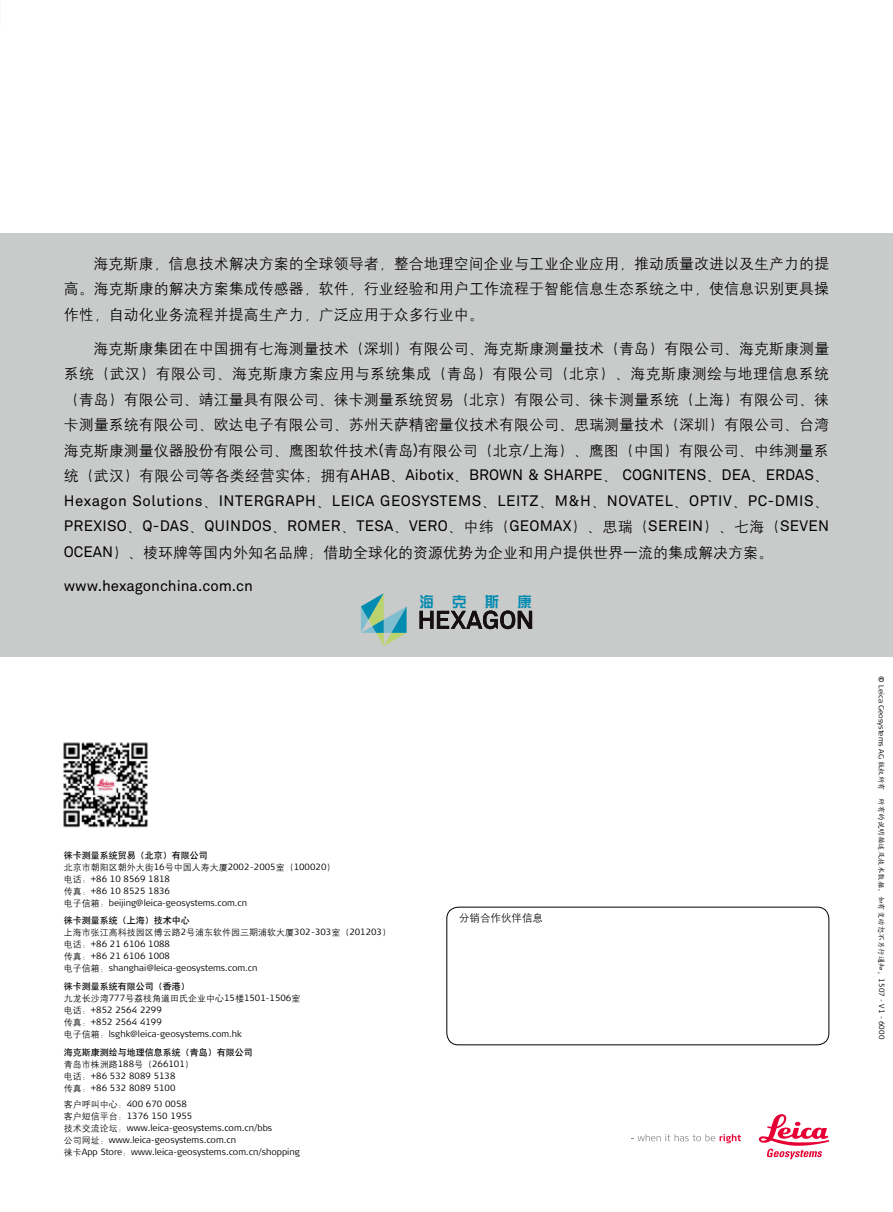
<style>
.page{position:relative;width:893px;height:1212px;background:#fff}
.page>*{position:absolute;margin:0;border:0;box-sizing:border-box;transform-origin:0 0}
.t1{font:15px/25.5px "H Yg 2 gj";color:#000;text-align:justify}
.t2{font:15px/25.5px "Akkurat Pro";letter-spacing:.02em;color:#000;text-align:justify}
.t3{font:15px "Akkurat Pro";color:#000}
.t4{font:14.4px "H Yk 1 gj";color:#008bb0}
.t5{font:10.5px "H Yg 2 gj";color:#000}
.t6{font:300 9px/12px "Signa Column";color:#000}
.t7{font:9px "H Yg 2 gj";color:#000}
.t8{font:9px "H Yb 1 gj";color:#000}
.t9{font:300 7.5px "Signa Column";color:#000}
.s1{font-family:"Akkurat Pro"}
.s2{font-family:"H Yg 2 gj"}
.s3{font-family:"Signa Column";font-weight:300}
.s4{font-family:"H Yg 2 gj";font-weight:400}
.s5{font-weight:400}
.s6{font-family:"H Yc 1 gj";font-weight:400}
</style>
<div class="page">
<hr style="left:892px;top:719px;width:1px;height:306px;background:#d8e7ea">
<div style="left:0;top:234px;width:893px;height:423px;background:#c9caca"></div>
<svg style="left:420px;top:610px;width:112px;height:19px"></svg>
<svg style="left:361px;top:593px;width:46px;height:53px"></svg>
<svg style="left:631px;top:1134px;width:110px;height:9px"></svg>
<svg style="left:759px;top:1114px;width:70px;height:45px"></svg>
<div style="left:446px;top:907px;width:383px;height:138px;border:1px solid #000;border-radius:12px"></div>
<img style="left:63px;top:742px;width:85px;height:86px">
<p class="t1" style="left:64px;top:250px;width:767px;text-indent:30px">海克斯康，信息技术解决方案的全球领导者，整合地理空间企业与工业企业应用，推动质量改进以及生产力的提高。海克斯康的解决方案集成传感器，软件，行业经验和用户工作流程于智能信息生态系统之中，使信息识别更具操作性，自动化业务流程并提高生产力，广泛应用于众多行业中。</p>
<p class="t1" style="left:64px;top:335px;width:767px;text-indent:30px">海克斯康集团在中国拥有七海测量技术（深圳）有限公司、海克斯康测量技术（青岛）有限公司、海克斯康测量系统（武汉）有限公司、海克斯康方案应用与系统集成（青岛）有限公司（北京）、海克斯康测绘与地理信息系统（青岛）有限公司、靖江量具有限公司、徕卡测量系统贸易（北京）有限公司、徕卡测量系统（上海）有限公司、徕卡测量系统有限公司、欧达电子有限公司、苏州天萨精密量仪技术有限公司、思瑞测量技术（深圳）有限公司、台湾海克斯康测量仪器股份有限公司、鹰图软件技术<span class="s1">(</span>青岛<span class="s1">)</span>有限公司（北京<span class="s1">/</span>上海）、鹰图（中国）有限公司、中纬测量系</p>
<p class="t2" style="left:64px;top:463px;width:767px"><span class="s2">统（武汉）有限公司等各类经营实体；拥有</span>AHAB<span class="s2">、</span>Aibotix<span class="s2">、</span>BROWN &amp; SHARPE<span class="s2">、</span> COGNITENS<span class="s2">、</span>DEA<span class="s2">、</span>ERDAS<span class="s2">、</span>Hexagon Solutions<span class="s2">、</span>INTERGRAPH<span class="s2">、</span>LEICA GEOSYSTEMS<span class="s2">、</span>LEITZ<span class="s2">、</span>M&amp;H<span class="s2">、</span>NOVATEL<span class="s2">、</span>OPTIV<span class="s2">、</span>PC-DMIS<span class="s2">、</span>PREXISO<span class="s2">、</span>Q-DAS<span class="s2">、</span>QUINDOS<span class="s2">、</span>ROMER<span class="s2">、</span>TESA<span class="s2">、</span>VERO<span class="s2">、中纬（</span>GEOMAX<span class="s2">）、思瑞（</span>SEREIN<span class="s2">）、七海（</span>SEVEN</p>
<p class="t1" style="left:64px;top:539px;width:711px"><span class="s1">OCEAN</span>）、棱环牌等国内外知名品牌；借助全球化的资源优势为企业和用户提供世界一流的集成解决方案。</p>
<p class="t3" style="left:64px;top:577px;width:191px">www.hexagonchina.com.cn</p>
<p class="t4" style="left:420px;top:594px;width:16px">海</p>
<p class="t4" style="left:452px;top:594px;width:16px">克</p>
<p class="t4" style="left:485px;top:594px;width:16px">斯</p>
<p class="t4" style="left:518px;top:594px;width:16px">康</p>
<p class="t8" style="left:64px;top:850px;width:145px">徕卡测量系统贸易（北京）有限公司</p>
<p class="t7" style="left:64px;top:862px;width:273px">北京市朝阳区朝外大街<span class="s3">16</span>号中国人寿大厦<span class="s3">2002-2005</span>室（<span class="s3">100020</span>）</p>
<p class="t6" style="left:64px;top:872px;width:185px"><span class="s4">电话：</span>+86 10 8569 1818<br><span class="s4">传真：</span>+86 10 8525 1836<br><span class="s4">电子信箱：</span>beijing@leica-geosystems.com.cn</p>
<p class="t8" style="left:64px;top:916px;width:127px">徕卡测量系统（上海）技术中心</p>
<p class="t7" style="left:64px;top:928px;width:329px">上海市张江高科技园区博云路<span class="s3">2</span>号浦东软件园三期浦软大厦<span class="s3">302-303</span>室（<span class="s3">201203</span>）</p>
<p class="t6" style="left:64px;top:938px;width:195px"><span class="s4">电话：</span>+86 21 6106 1088<br><span class="s4">传真：</span>+86 21 6106 1008<br><span class="s4">电子信箱：</span>shanghai@leica-geosystems.com.cn</p>
<p class="t8" style="left:64px;top:982px;width:127px">徕卡测量系统有限公司（香港）</p>
<p class="t7" style="left:64px;top:994px;width:238px">九龙长沙湾<span class="s3">777</span>号荔枝角道田氏企业中心<span class="s3">15</span>楼<span class="s3">1501-1506</span>室</p>
<p class="t6" style="left:64px;top:1004px;width:180px"><span class="s4">电话：</span>+852 2564 2299<br><span class="s4">传真：</span>+852 2564 4199<br><span class="s4">电子信箱：</span>lsghk@leica-geosystems.com.hk</p>
<p class="t8" style="left:64px;top:1048px;width:190px">海克斯康测绘与地理信息系统（青岛）有限公司</p>
<p class="t7" style="left:64px;top:1060px;width:132px">青岛市株洲路<span class="s3">188</span>号（<span class="s3">266101</span>）</p>
<p class="t6" style="left:64px;top:1070px;width:113px"><span class="s4">电话：</span>+86 532 8089 5138<span class="s4">传真：</span>+86 532 8089 5100</p>
<p class="t6" style="left:64px;top:1098px;width:237px"><span class="s4">客户呼叫中心：</span>400 670 0058<br><span class="s4">客户短信平台：</span>1376 150 1955<br><span class="s4">技术交流论坛：</span>www.leica-geosystems.com.cn/bbs<br><span class="s4">公司网址：</span>www.leica-geosystems.com.cn<br><span class="s4">徕卡</span>App Store<span class="s4">：</span>www.leica-geosystems.com.cn/shopping</p>
<p class="t5" style="left:459px;top:913px;width:85px">分销合作伙伴信息</p>
<p class="t9" style="left:886px;top:676px;width:364px;rotate:90deg"><span class="s5">©</span> Leica Geosystems AG <span class="s6">版权所有 所有的说明描述及技术数据，如有变动恕不另行通知。</span>1507 - V1 - 6000</p>
</div>
